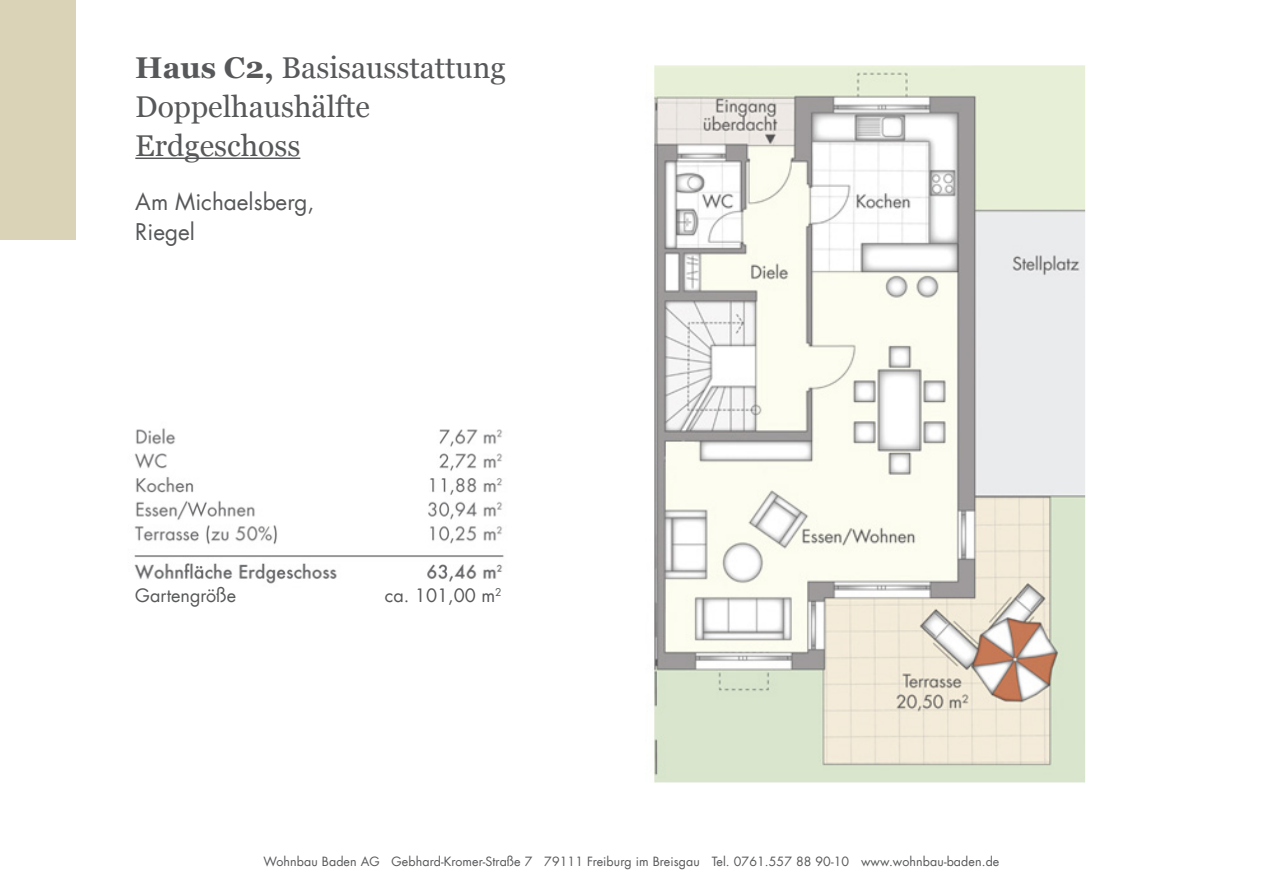
<style>
.page{position:relative;width:1263px;height:893px;background:#fff}
.page>*{position:absolute;margin:0;border:0;box-sizing:border-box;transform-origin:0 0}
.t1{font:30px "Georgia";color:#57585a}
.t2{font:22.5px "Futura Com";color:#57585a}
.t3{font:18px "Futura Com";color:#57585a}
.t4{font:12.45px "Futura Com";letter-spacing:.01em;color:#57585a}
.s1{font-weight:700}
</style>
<div class="page">
<hr style="left:135px;top:158px;width:165px;height:1px;background:#57585a">
<img style="left:654px;top:65px;width:431px;height:717px">
<img style="left:134px;top:428px;width:370px;height:156px">
<div style="left:0;top:0;width:76px;height:240px;background:#dad3b8"></div>
<p class="t1" style="left:135px;top:49px;width:372px"><span class="s1">Haus C2,</span> Basisausstattung</p>
<p class="t1" style="left:135px;top:88px;width:236px">Doppelhaushälfte</p>
<p class="t1" style="left:135px;top:127px;width:166px">Erdgeschoss</p>
<p class="t2" style="left:135px;top:186px;width:181px">Am Michaelsberg,</p>
<p class="t2" style="left:135px;top:217px;width:61px">Riegel</p>
<p class="t3" style="left:135px;top:583px;width:102px">Gartengröße</p>
<p class="t3" style="left:385px;top:583px;width:118px">ca. 101,00 m<sup>2</sup></p>
<p class="t4" style="left:264px;top:853px;width:737px">Wohnbau Baden AG Gebhard-Kromer-Straße 7 79111 Freiburg im Breisgau Tel. 0761.557 88 90-10 www.wohnbau-baden.de</p>
</div>
